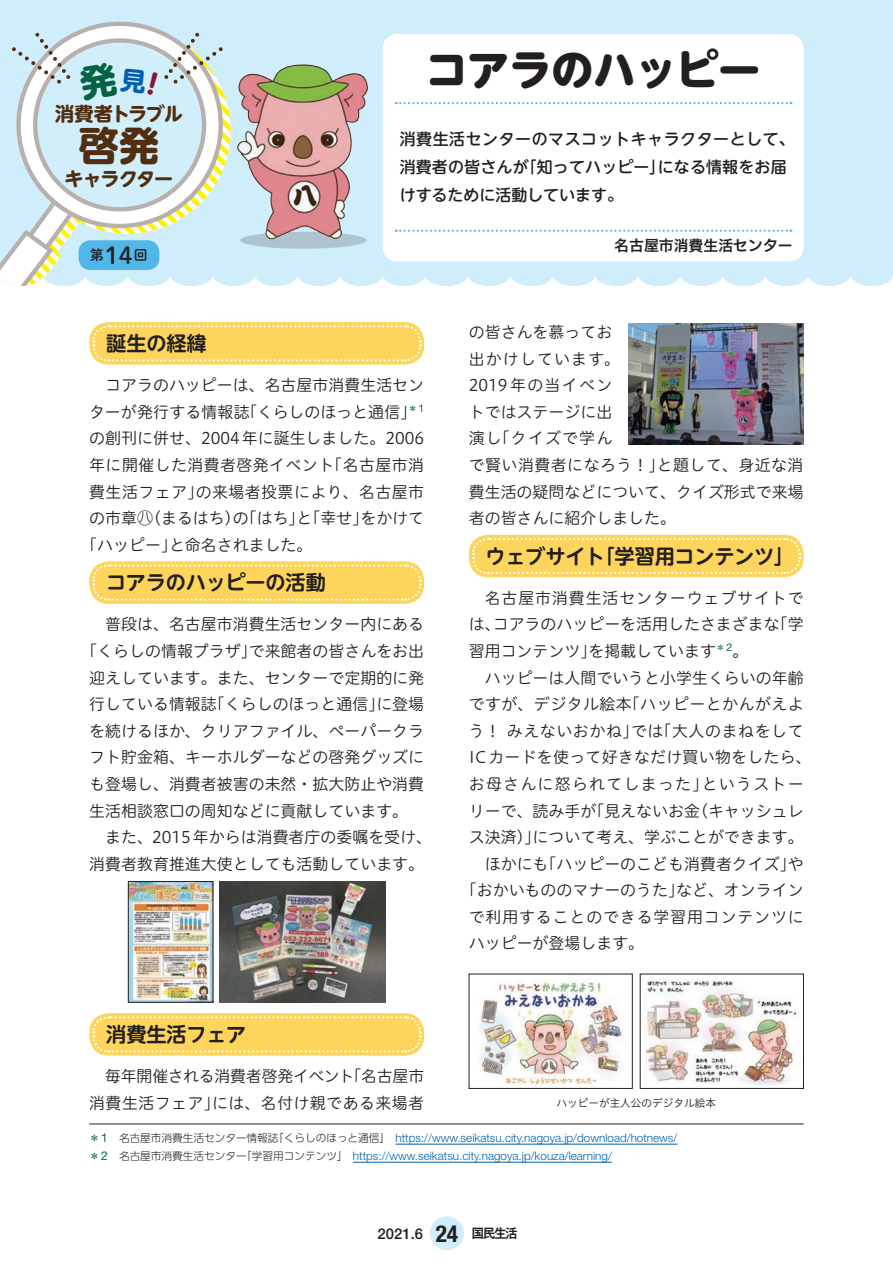
<style>
.page{position:relative;width:893px;height:1263px;background:#fff}
.page>*{position:absolute;margin:0;border:0;box-sizing:border-box;transform-origin:0 0}
.t1{font:800 42.45px "UD Shin M Go Pro";letter-spacing:-.015em;color:#231f20}
.t2{font:700 40.05px "UD Shin M Go Pro";color:#512e10}
.t3{font:23.4px "Shuei M Go Std B";color:#231f20}
.t4{font:700 20.25px "UD Shin M Go Pro De";letter-spacing:-.01em;color:#231f20}
.t5{font:700 19.05px "UD Shin M Go Pro";letter-spacing:-.06em;color:#512e10}
.t6{font:15.9px/26.5px "Hiragino UD Sans R Std N W3";color:#231f20;text-align:right}
.t7{font:500 15.9px/27.6px "UD Shin M Go Pro";letter-spacing:.01em;color:#231f20}
.t8{font:15.9px "Hiragino UD Sans R Std N W3";letter-spacing:.025em;color:#231f20}
.t9{font:15.9px "Hiragino UD Sans R Std N W3";letter-spacing:.03em;color:#231f20}
.t10{font:15.9px "Hiragino UD Sans R Std N W3";letter-spacing:.035em;color:#231f20}
.t11{font:15.9px "Hiragino UD Sans R Std N W3";letter-spacing:.08em;color:#231f20}
.t12{font:15.9px "Hiragino UD Sans R Std N W3";letter-spacing:.055em;color:#231f20}
.t13{font:500 14.85px "Helvetica Neue LT Std";color:#231f20}
.t14{font:14.85px "Hiragino UD Sans F Std W6";color:#231f20}
.t15{font:13.8px "Shuei M Go Std B";color:#231f20}
.t16{font:300 11.7px/18px "Helvetica Neue LT Std";color:#0160ae}
.t17{font:10.65px "Hiragino UD Sans R Std N W3";color:#231f20}
.s1{font-family:"UD Shin Go Pro";font-weight:300}
.s2{font-family:"UD Shin Go Pro";font-weight:400;font-size:10.65px;color:#026442}
.s3{font-weight:400;font-size:12.15px;color:#026442}
.s4{font-family:"UD Shin Go Pro";font-size:10.65px;color:#231f20}
.s5{font-weight:700;font-stretch:condensed;font-size:23.4px}
.s6{font-family:"Gothic MB101 Pro De";font-weight:700;font-size:12.75px}
</style>
<div class="page">
<div style="left:430px;top:1216px;width:34px;height:34px;background:#cfedfb;border-radius:50%"></div>
<div style="left:0;top:0;width:893px;height:286px;background:#cfedfb"></div>
<div style="left:5px;top:10px;width:229px;height:229px;background:#cfedfb"></div>
<div style="left:89px;top:322px;width:335px;height:43px;background:#fed55c;border-radius:20px"></div>
<svg style="left:91px;top:324px;width:331px;height:39px"></svg>
<div style="left:89px;top:561px;width:335px;height:43px;background:#fed55c;border-radius:20px"></div>
<svg style="left:91px;top:563px;width:331px;height:39px"></svg>
<img style="left:220px;top:881px;width:165px;height:121px">
<img style="left:130px;top:883px;width:81px;height:117px">
<div style="left:128px;top:881px;width:85px;height:121px;border:1px solid #231f20"></div>
<div style="left:89px;top:1013px;width:335px;height:43px;background:#fed55c;border-radius:20px"></div>
<svg style="left:91px;top:1015px;width:331px;height:39px"></svg>
<div style="left:469px;top:535px;width:335px;height:42px;background:#fed55c;border-radius:20px"></div>
<svg style="left:471px;top:537px;width:331px;height:38px"></svg>
<div style="left:383px;top:34px;width:421px;height:227px;background:#fff;border-radius:15px"></div>
<svg style="left:395px;top:230px;width:396px;height:2px"></svg>
<svg style="left:396px;top:102px;width:395px;height:2px"></svg>
<div style="left:240px;top:232px;width:127px;height:17px;background:#adc4d0;border-radius:50%"></div>
<hr style="left:395px;top:1144px;width:282px;height:1px;background:#0160ae">
<hr style="left:353px;top:1162px;width:259px;height:1px;background:#0160ae">
<hr style="left:89px;top:1124px;width:715px;height:1px;background:#231f20">
<img style="left:234px;top:62px;width:140px;height:178px">
<img style="left:628px;top:323px;width:176px;height:121px">
<img style="left:479px;top:979px;width:144px;height:108px">
<img style="left:645px;top:979px;width:152px;height:107px">
<div style="left:640px;top:974px;width:164px;height:115px;border:1px solid #231f20"></div>
<svg style="left:0;top:19px;width:226px;height:267px"></svg>
<p class="t5" style="left:55px;top:98px;width:129px">消費者トラブル</p>
<h2 class="t2" style="left:79px;top:113px;width:82px">啓発</h2>
<p class="t5" style="left:65px;top:163px;width:110px">キャラクター</p>
<h3 class="t3" style="left:105px;top:238px;width:29px">14</h3>
<p class="t15" style="left:90px;top:245px;width:15px">第</p>
<p class="t15" style="left:134px;top:245px;width:15px">回</p>
<h1 class="t1" style="left:425px;top:35px;width:337px">コアラのハッピー</h1>
<p class="t7" style="left:400px;top:125px;width:396px">消費生活センターのマスコットキャラクターとして、消費者の皆さんが「知ってハッピー」になる情報をお届けするために活動しています。</p>
<p class="t14" style="left:614px;top:234px;width:180px">名古屋市消費生活センター</p>
<p class="t4" style="left:106px;top:327px;width:102px">誕生の経緯</p>
<p class="t6" style="left:105px;top:371px;width:320px">コアラのハッピーは、名古屋市消費生活セン</p>
<p class="t6" style="left:89px;top:398px;width:337px">ターが発行する情報誌「くらしのほっと通信」<sup>＊</sup><sup>1</sup></p>
<p class="t6" style="left:89px;top:424px;width:336px">の創刊に併せ、2004年に誕生しました。2006</p>
<p class="t8" style="left:89px;top:453px;width:336px">年に開催した消費者啓発イベント「名古屋市消</p>
<p class="t8" style="left:89px;top:480px;width:336px">費生活フェア」の来場者投票により、名古屋市</p>
<p class="t6" style="left:89px;top:504px;width:336px">の市章<span class="s1">㊇</span>（まるはち）の「はち」と「幸せ」をかけて</p>
<p class="t6" style="left:81px;top:531px;width:233px">「ハッピー」と命名されました。</p>
<p class="t4" style="left:106px;top:566px;width:221px">コアラのハッピーの活動</p>
<p class="t6" style="left:105px;top:610px;width:320px">普段は、名古屋市消費生活センター内にある</p>
<p class="t6" style="left:81px;top:637px;width:344px">「くらしの情報プラザ」で来館者の皆さんをお出</p>
<p class="t6" style="left:89px;top:663px;width:336px">迎えしています。また、センターで定期的に発</p>
<p class="t6" style="left:89px;top:690px;width:336px">行している情報誌「くらしのほっと通信」に登場</p>
<p class="t6" style="left:89px;top:717px;width:336px">を続けるほか、クリアファイル、ペーパークラ</p>
<p class="t6" style="left:89px;top:743px;width:336px">フト貯金箱、キーホルダーなどの啓発グッズに</p>
<p class="t6" style="left:89px;top:770px;width:336px">も登場し、消費者被害の未然・拡大防止や消費</p>
<p class="t6" style="left:89px;top:796px;width:320px">生活相談窓口の周知などに貢献しています。</p>
<p class="t6" style="left:105px;top:823px;width:328px">また、2015年からは消費者庁の委嘱を受け、</p>
<p class="t6" style="left:89px;top:849px;width:336px">消費者教育推進大使としても活動しています。</p>
<p class="t4" style="left:106px;top:1018px;width:142px">消費生活フェア</p>
<p class="t6" style="left:89px;top:1062px;width:337px">毎年開催される消費者啓発イベント「名古屋市消費生活フェア」には、名付け親である来場者</p>
<p class="t6" style="left:469px;top:318px;width:336px;text-align:left">の皆さんを慕ってお<br>出かけしています。<br>2019年の当イベン<br>トではステージに出<br>演し「クイズで学ん<br>で賢い消費者になろう！」と題して、身近な消費生活の疑問などについて、クイズ形式で来場者の皆さんに紹介しました。</p>
<p class="t4" style="left:486px;top:539px;width:310px">ウェブサイト「学習用コンテンツ」</p>
<p class="t6" style="left:469px;top:584px;width:336px;text-align:justify;text-indent:16px">名古屋市消費生活センターウェブサイトでは、コアラのハッピーを活用したさまざまな「学習用コンテンツ」を掲載しています<sup>＊</sup><sup>2</sup>。</p>
<p class="t6" style="left:485px;top:663px;width:320px">ハッピーは人間でいうと小学生くらいの年齢</p>
<p class="t9" style="left:469px;top:692px;width:336px">ですが、デジタル絵本「ハッピーとかんがえよ</p>
<p class="t10" style="left:469px;top:719px;width:336px">う！ みえないおかね」では「大人のまねをして</p>
<p class="t6" style="left:469px;top:743px;width:344px">ICカードを使って好きなだけ買い物をしたら、</p>
<p class="t11" style="left:469px;top:772px;width:336px">お母さんに怒られてしまった」というストー</p>
<p class="t6" style="left:469px;top:796px;width:336px">リーで、読み手が「見えないお金（キャッシュレ</p>
<p class="t6" style="left:469px;top:823px;width:336px">ス決済）」について考え、学ぶことができます。</p>
<p class="t6" style="left:485px;top:849px;width:320px">ほかにも「ハッピーのこども消費者クイズ」や</p>
<p class="t6" style="left:461px;top:876px;width:344px">「おかいもののマナーのうた」など、オンライン</p>
<p class="t12" style="left:469px;top:905px;width:336px">で利用することのできる学習用コンテンツに</p>
<p class="t6" style="left:469px;top:929px;width:177px">ハッピーが登場します。</p>
<p class="t17" style="left:556px;top:1094px;width:161px">ハッピーが主人公のデジタル絵本</p>
<p class="t16" style="left:89px;top:1128px;width:590px"><span class="s2">＊</span><span class="s3">1</span> <span class="s4">名古屋市消費生活センター情報誌「くらしのほっと通信」　</span>https://www.seikatsu.city.nagoya.jp/download/hotnews/<span class="s2">＊</span><span class="s3">2</span> <span class="s4">名古屋市消費生活センター「学習用コンテンツ」　</span>https://www.seikatsu.city.nagoya.jp/kouza/learning/</p>
<p class="t13" style="left:378px;top:1224px;width:142px">2021.6 <span class="s5">24</span> <span class="s6">国民生活</span></p>
</div>
